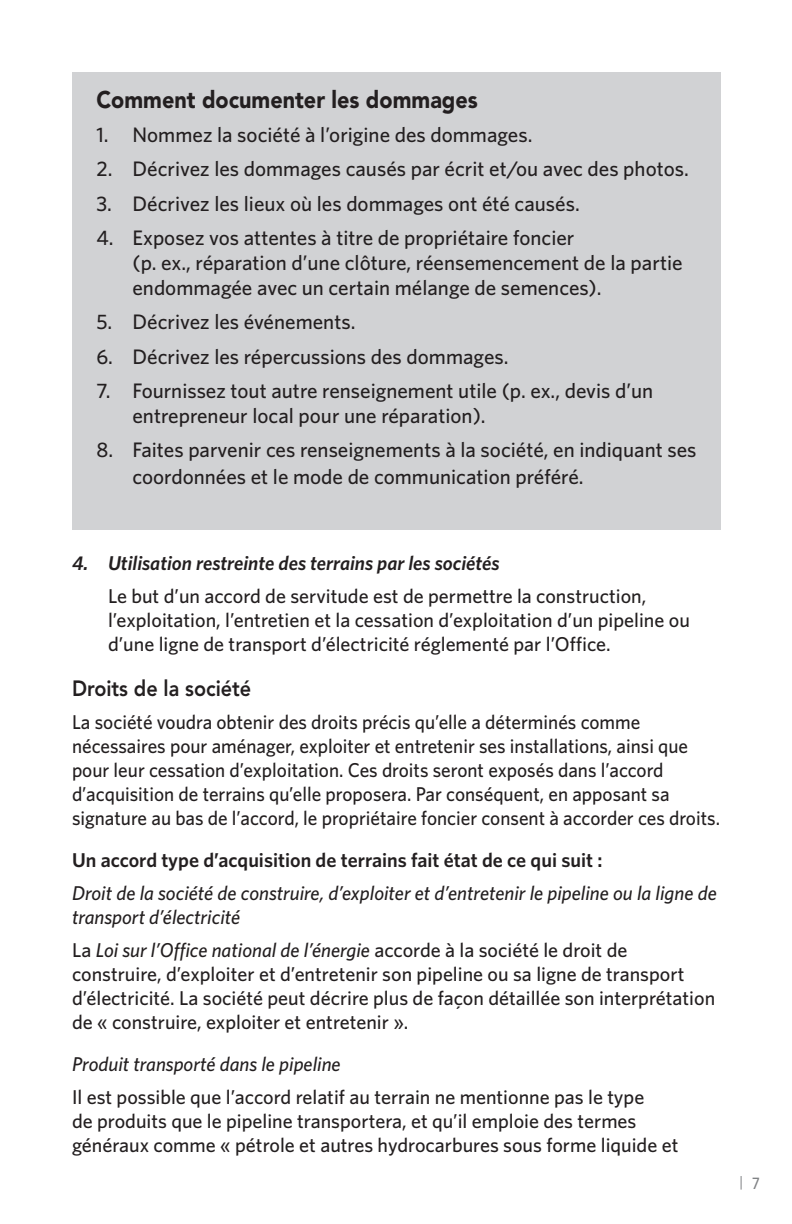
<style>
.page{position:relative;width:792px;height:1224px;background:#fff}
.page>*{position:absolute;margin:0;border:0;box-sizing:border-box;transform-origin:0 0}
.HEAD1{font:900 24px "Avenir LT Std";color:#231f20;scale:.9 1}
.HEAD1-2{font:800 22px "Avenir LT Std";color:#231f20;scale:.9 1}
.BODY1{font:500 21px/25.2px "Whitney";color:#231f20}
.BODY1-2{font:500 20px/24px "Whitney";color:#231f20}
.BODY1-3{font:500 20px/24px "Whitney";color:#231f20;scale:.96 1}
.t1{font:italic 500 20px/24px "Whitney";color:#231f20}
.t2{font:600 20px "Whitney";color:#231f20}
.t3{font:italic 600 20px "Whitney";color:#231f20}
.t4{font:500 16px "Avenir LT Std";color:#808285;scale:.9 1}
.s1{font-style:italic}
</style>
<div class="page">
<svg style="left:741px;top:1176px;width:1px;height:14px"></svg>
<div style="left:72px;top:73px;width:648px;height:457px;background:#d1d2d4"></div>
<p class="HEAD1" style="left:96px;top:85px;width:425px">Comment documenter les dommages</p>
<p class="BODY1" style="left:96px;top:122px;width:438px">1. Nommez la société à l’origine des dommages.</p>
<p class="BODY1" style="left:96px;top:156px;width:594px">2. Décrivez les dommages causés par écrit et/ou avec des photos.</p>
<p class="BODY1" style="left:96px;top:190px;width:485px">3. Décrivez les lieux où les dommages ont été causés.</p>
<p class="BODY1" style="left:132px;top:224px;width:552px;text-indent:-36px">4. Exposez vos attentes à titre de propriétaire foncier<br>(p. ex., réparation d’une clôture, réensemencement de la partie endommagée avec un certain mélange de semences).</p>
<p class="BODY1" style="left:96px;top:309px;width:260px">5. Décrivez les événements.</p>
<p class="BODY1" style="left:96px;top:343px;width:414px">6. Décrivez les répercussions des dommages.</p>
<p class="BODY1" style="left:132px;top:377px;width:522px;text-indent:-36px">7. Fournissez tout autre renseignement utile (p. ex., devis d’un entrepreneur local pour une réparation).</p>
<p class="BODY1" style="left:132px;top:436px;width:566px;line-height:26.4px;text-indent:-36px">8. Faites parvenir ces renseignements à la société, en indiquant ses coordonnées et le mode de communication préféré.</p>
<p class="t3" style="left:72px;top:550px;width:429px">4. Utilisation restreinte des terrains par les sociétés</p>
<p class="BODY1-2" style="left:108px;top:584px;width:583px">Le but d’un accord de servitude est de permettre la construction, l’exploitation, l’entretien et la cessation d’exploitation d’un pipeline ou d’une ligne de transport d’électricité réglementé par l’Office.</p>
<p class="HEAD1-2" style="left:72px;top:675px;width:201px">Droits de la société</p>
<p class="BODY1-3" style="left:72px;top:710px;width:677px">La société voudra obtenir des droits précis qu’elle a déterminés comme nécessaires pour aménager, exploiter et entretenir ses installations, ainsi que pour leur cessation d’exploitation. Ces droits seront exposés dans l’accord d’acquisition de terrains qu’elle proposera. Par conséquent, en apposant sa signature au bas de l’accord, le propriétaire foncier consent à accorder ces droits.</p>
<p class="t2" style="left:72px;top:847px;width:532px">Un accord type d’acquisition de terrains fait état de ce qui suit :</p>
<p class="t1" style="left:72px;top:881px;width:646px">Droit de la société de construire, d’exploiter et d’entretenir le pipeline ou la ligne de transport d’électricité</p>
<p class="BODY1-2" style="left:72px;top:938px;width:645px">La <span class="s1">Loi sur l’Office national de l’énergie</span> accorde à la société le droit de construire, d’exploiter et d’entretenir son pipeline ou sa ligne de transport d’électricité. La société peut décrire plus de façon détaillée son interprétation de « construire, exploiter et entretenir ».</p>
<p class="t1" style="left:72px;top:1052px;width:270px">Produit transporté dans le pipeline</p>
<p class="BODY1-2" style="left:72px;top:1085px;width:608px">Il est possible que l’accord relatif au terrain ne mentionne pas le type<br>de produits que le pipeline transportera, et qu’il emploie des termes généraux comme « pétrole et autres hydrocarbures sous forme liquide et</p>
<p class="t4" style="left:752px;top:1174px;width:10px">7</p>
</div>
